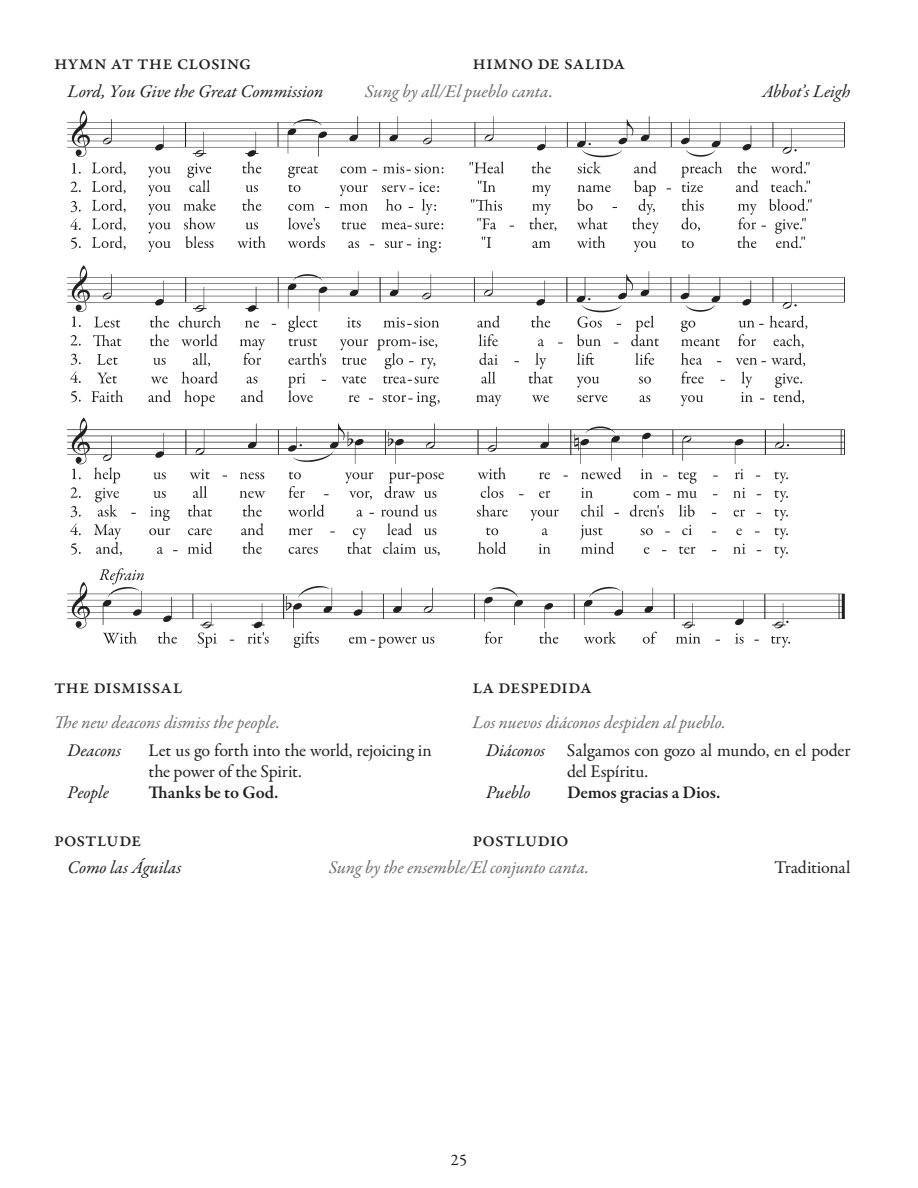
<style>
.page{position:relative;width:918px;height:1188px;background:#fff}
.page>*{position:absolute;margin:0;border:0;box-sizing:border-box;transform-origin:0 0}
.t1{font:500 21px "Garamond Premr Pro";letter-spacing:-.015em;color:#231f20}
.Title_Tune{font:italic 18px "Garamond Premr Pro";letter-spacing:-.005em;color:#6c6d70}
.Title_Tune-2{font:18px/21px "Garamond Premr Pro";color:#231f20}
.Title_Tune-3{font:italic 18px "Garamond Premr Pro";letter-spacing:-.005em;color:#231f20}
.t2{font:600 18px "Garamond Premr Pro";letter-spacing:-.005em;color:#231f20}
.t3{font:16.5px "Garamond Premr Pro";color:#231f20}
.s1{font-style:italic}
</style>
<div class="page">
<img style="left:68px;top:110px;width:776px;height:537px">
<p class="t1" style="left:54px;top:50px;width:199px">hymn at the closing</p>
<p class="Title_Tune-3" style="left:68px;top:80px;width:258px">Lord, You Give the Great Commission</p>
<p class="Title_Tune" style="left:365px;top:80px;width:190px">Sung by all/El pueblo canta.</p>
<p class="Title_Tune-3" style="left:762px;top:80px;width:90px">Abbot’s Leigh</p>
<p class="t1" style="left:472px;top:50px;width:154px">himno de salida</p>
<p class="t1" style="left:54px;top:674px;width:130px">the dismissal</p>
<p class="Title_Tune" style="left:54px;top:711px;width:228px">The new deacons dismiss the people.</p>
<p class="Title_Tune-3" style="left:68px;top:739px;width:55px">Deacons</p>
<p class="Title_Tune-2" style="left:148px;top:740px;width:285px">Let us go forth into the world, rejoicing in the power of the Spirit.</p>
<p class="Title_Tune-3" style="left:68px;top:781px;width:43px">People</p>
<p class="t2" style="left:148px;top:781px;width:132px">Thanks be to God.</p>
<p class="t1" style="left:54px;top:826px;width:89px">postlude</p>
<p class="Title_Tune-3" style="left:68px;top:856px;width:115px">Como las Águilas</p>
<p class="Title_Tune" style="left:329px;top:856px;width:262px">Sung by the ensemble/El conjunto canta.</p>
<p class="Title_Tune-2" style="left:774px;top:857px;width:78px">Traditional</p>
<p class="t1" style="left:472px;top:674px;width:121px">la despedida</p>
<p class="Title_Tune" style="left:472px;top:711px;width:255px">Los nuevos diáconos despiden al pueblo.</p>
<p class="Title_Tune-2" style="left:567px;top:740px;width:285px;text-indent:-81px"><span class="s1">Diáconos</span> Salgamos con gozo al mundo, en el poder del Espíritu.</p>
<p class="Title_Tune-3" style="left:486px;top:781px;width:46px">Pueblo</p>
<p class="t2" style="left:567px;top:781px;width:155px">Demos gracias a Dios.</p>
<p class="t1" style="left:472px;top:826px;width:98px">postludio</p>
<p class="t3" style="left:451px;top:1150px;width:18px">25</p>
</div>
